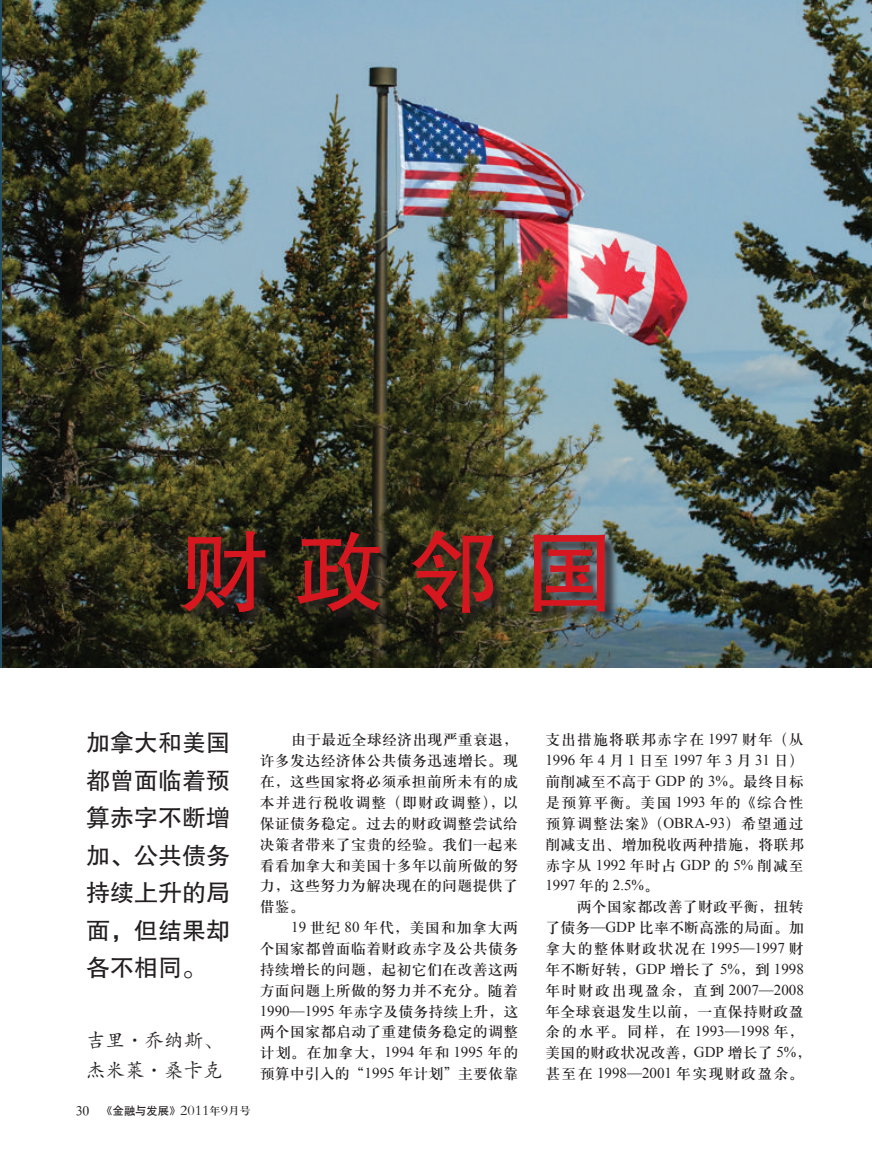
<style>
.page{position:relative;width:872px;height:1170px;background:#fff}
.page>*{position:absolute;margin:0;border:0;box-sizing:border-box;transform-origin:0 0}
.hd{font:90px "FZHTK GBK1 0";color:#d7171f}
.deck{font:24px/37.5px "FZHTK GBK1 0";color:#231f20;text-align:justify}
.人名{font:19.5px/30px "FZKTJW GB1 0";color:#231f20}
.内文-字体10{font:15px/20.9px "H Ya 3 gj";letter-spacing:.015em;color:#231f20;text-align:justify}
.t1{font:10.95px "H Yb 1 gj";color:#231f20}
.s1{font-family:"H Ya 3 gj";font-size:13.5px}
.s2{font-family:"FZSYJW GB1 0";font-size:14.7px}
.s3{font-family:"H Ya 3 gj"}
.s4{font-family:"Times New Roman"}
.s5{font-family:"FZKTK GBK1 0"}
</style>
<div class="page">
<img style="left:3px;top:0;width:869px;height:667px">
<svg style="left:182px;top:529px;width:438px;height:98px;background:#353628"></svg>
<p class="hd" style="left:179px;top:522px;width:437px">财政邻国</p>
<p class="deck" style="left:86px;top:724px;width:145px">加拿大和美国都曾面临着预算赤字不断增加、公共债务持续上升的局面，但结果却各不相同。</p>
<p class="人名" style="left:86px;top:1026px;width:138px">吉里·乔纳斯、杰米莱·桑卡克</p>
<p class="t1" style="left:76px;top:1105px;width:176px"><span class="s1">30</span> 《金融与发展》<span class="s2">2011</span><span class="s3">年</span><span class="s2">9</span><span class="s3">月号</span></p>
<p class="内文-字体10" style="left:260px;top:729px;width:260px;text-indent:31px">由于最近全球经济出现严重衰退，许多发达经济体公共债务迅速增长。现在，这些国家将必须承担前所未有的成本并进行税收调整（即财政调整），以保证债务稳定。过去的财政调整尝试给决策者带来了宝贵的经验。我们一起来看看加拿大和美国十多年以前所做的努力，这些努力为解决现在的问题提供了借鉴。</p>
<p class="内文-字体10" style="left:260px;top:917px;width:260px;text-indent:31px"><span class="s4">19</span> 世纪 <span class="s4">80</span> 年代，美国和加拿大两个国家都曾面临着财政赤字及公共债务持续增长的问题，起初它们在改善这两方面问题上所做的努力并不充分。随着<span class="s4">1990</span><span class="s5">—</span><span class="s4">1995</span> 年赤字及债务持续上升，这两个国家都启动了重建债务稳定的调整计划。在加拿大，<span class="s4">1994</span> 年和 <span class="s4">1995</span> 年的预算中引入的“<span class="s4">1995</span> 年计划”主要依靠</p>
<p class="内文-字体10" style="left:545px;top:729px;width:260px">支出措施将联邦赤字在 <span class="s4">1997</span> 财年（从<span class="s4">1996</span>年<span class="s4">4</span>月<span class="s4">1</span>日至<span class="s4">1997</span>年<span class="s4">3</span>月<span class="s4">31</span>日）前削减至不高于 <span class="s4">GDP</span> 的 <span class="s4">3%</span>。最终目标是预算平衡。美国 <span class="s4">1993</span> 年的《综合性预算调整法案》（<span class="s4">OBRA-93</span>）希望通过削减支出、增加税收两种措施，将联邦赤字从 <span class="s4">1992</span> 年时占 <span class="s4">GDP</span> 的 <span class="s4">5%</span> 削减至<span class="s4">1997</span> 年的 <span class="s4">2.5%</span>。</p>
<p class="内文-字体10" style="left:545px;top:896px;width:267px;text-align:left;text-indent:31px">两个国家都改善了财政平衡，扭转了债务<span class="s5">—</span><span class="s4">GDP</span> 比率不断高涨的局面。加拿大的整体财政状况在 <span class="s4">1995</span><span class="s5">—</span><span class="s4">1997</span> 财年不断好转，<span class="s4">GDP</span> 增长了 <span class="s4">5%</span>，到 <span class="s4">1998</span>年时财政出现盈余，直到 <span class="s4">2007</span><span class="s5">—</span><span class="s4">2008</span>年全球衰退发生以前，一直保持财政盈余的水平。同样，在 <span class="s4">1993</span><span class="s5">—</span><span class="s4">1998</span> 年，美国的财政状况改善，<span class="s4">GDP</span> 增长了 <span class="s4">5%</span>，甚至在 <span class="s4">1998</span><span class="s5">—</span><span class="s4">2001</span> 年实现财政盈余。</p>
</div>
